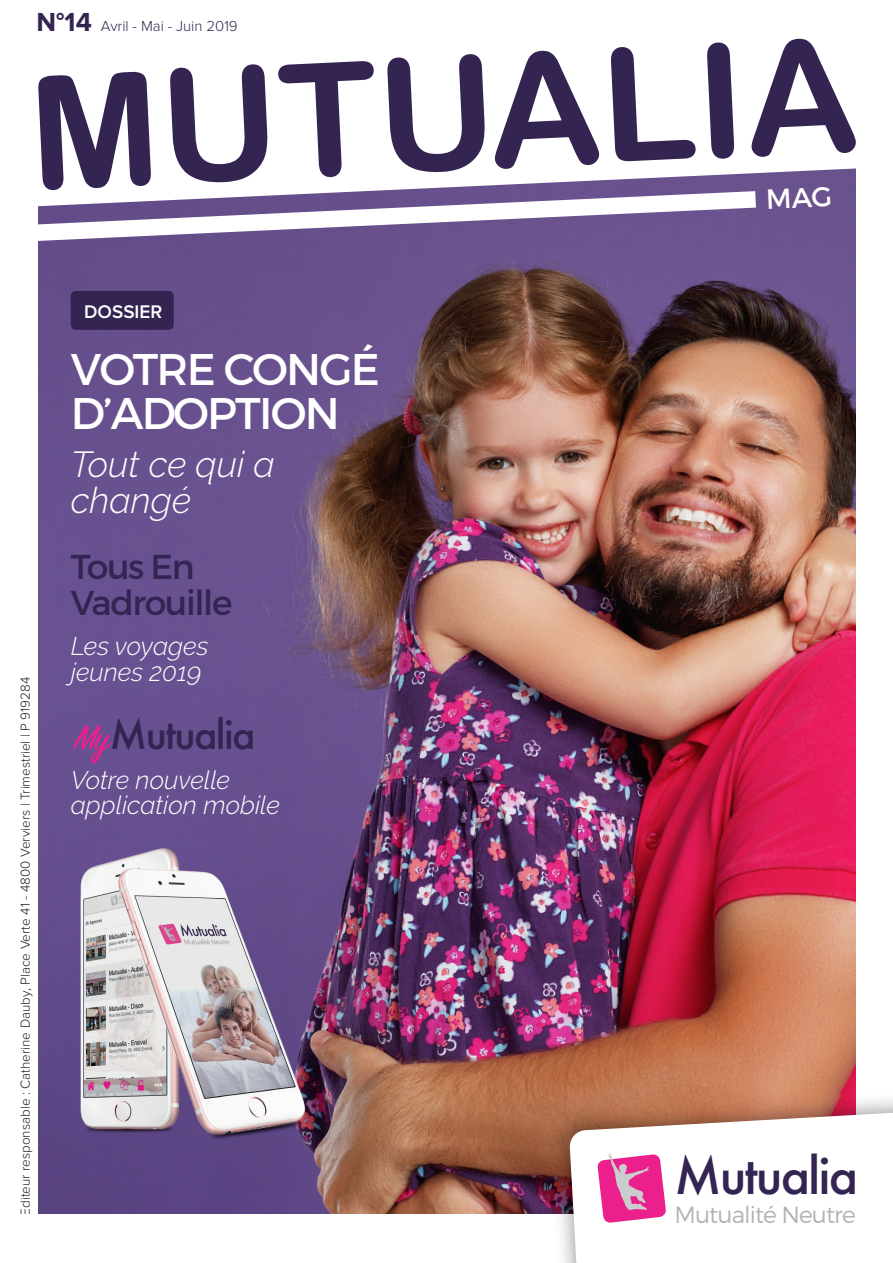
<style>
.page{position:relative;width:893px;height:1263px;background:#fff}
.page>*{position:absolute;margin:0;border:0;box-sizing:border-box;transform-origin:0 0}
.t1{font:157.05px "Arial Rounded MT Bold";color:#342451}
.t2{font:500 49.05px "Futura";letter-spacing:-.04em;color:#342451}
.t3{font:44.25px/44.7px "Montserrat";letter-spacing:-.04em;color:#fff}
.t4{font:500 39px "Futura";letter-spacing:-.04em;color:#342451}
.t5{font:italic 300 36.15px/36.2px "Raleway";color:#fff}
.t6{font:34.5px/36.3px "Montserrat";letter-spacing:-.04em;color:#342451}
.t7{font:italic 300 25.5px/25.5px "Raleway";color:#fff}
.t8{font:300 23.4px "Montserrat";letter-spacing:-.04em;color:#b1b2b6}
.t9{font:600 18.9px "Proxima Nova";color:#fff}
.t10{font:300 15px "Proxima Nova";color:#342451}
.t11{font:300 13.5px "Proxima Nova";color:#231f20}
.s1{font-weight:700;font-size:27px}
.s2{font-family:"Sign Painter House Script";font-weight:400;color:#ec208d}
</style>
<div class="page">
<img style="left:38px;top:209px;width:818px;height:1005px">
<svg style="left:369px;top:168px;width:487px;height:41px"></svg>
<svg style="left:38px;top:191px;width:718px;height:52px"></svg>
<div style="left:71px;top:291px;width:103px;height:39px;background:#342451;border-radius:5px"></div>
<img style="left:548px;top:1095px;width:345px;height:168px">
<svg style="left:569px;top:1105px;width:324px;height:158px"></svg>
<svg style="left:597px;top:1153px;width:69px;height:69px"></svg>
<img style="left:38px;top:846px;width:234px;height:287px">
<img style="left:119px;top:869px;width:186px;height:272px">
<svg style="left:768px;top:186px;width:63px;height:23px"></svg>
<p class="t10" style="left:37px;top:18px;width:203px"><span class="s1">N°14</span> Avril - Mai - Juin 2019</p>
<p class="t1" style="left:24px;top:43px;width:831px;rotate:-3deg">MUTUALIA</p>
<p class="t11" style="left:18px;top:1216px;width:540px;rotate:-90deg">Editeur responsable : Catherine Dauby, Place Verte 41 - 4800 Verviers | Trimestriel | P 919284</p>
<p class="t9" style="left:84px;top:301px;width:80px">DOSSIER</p>
<p class="t3" style="left:71px;top:346px;width:311px">VOTRE CONGÉ<br>D’ADOPTION</p>
<p class="t5" style="left:71px;top:446px;width:205px">Tout ce qui a changé</p>
<p class="t6" style="left:71px;top:549px;width:163px">Tous En<br>Vadrouille</p>
<p class="t7" style="left:71px;top:633px;width:139px">Les voyages jeunes 2019</p>
<p class="t4" style="left:75px;top:708px;width:183px"><span class="s2">My</span>Mutualia</p>
<p class="t7" style="left:71px;top:767px;width:211px">Votre nouvelle application mobile</p>
<p class="t2" style="left:674px;top:1142px;width:185px">Mutualia</p>
<p class="t8" style="left:674px;top:1200px;width:183px">Mutualité Neutre</p>
</div>
